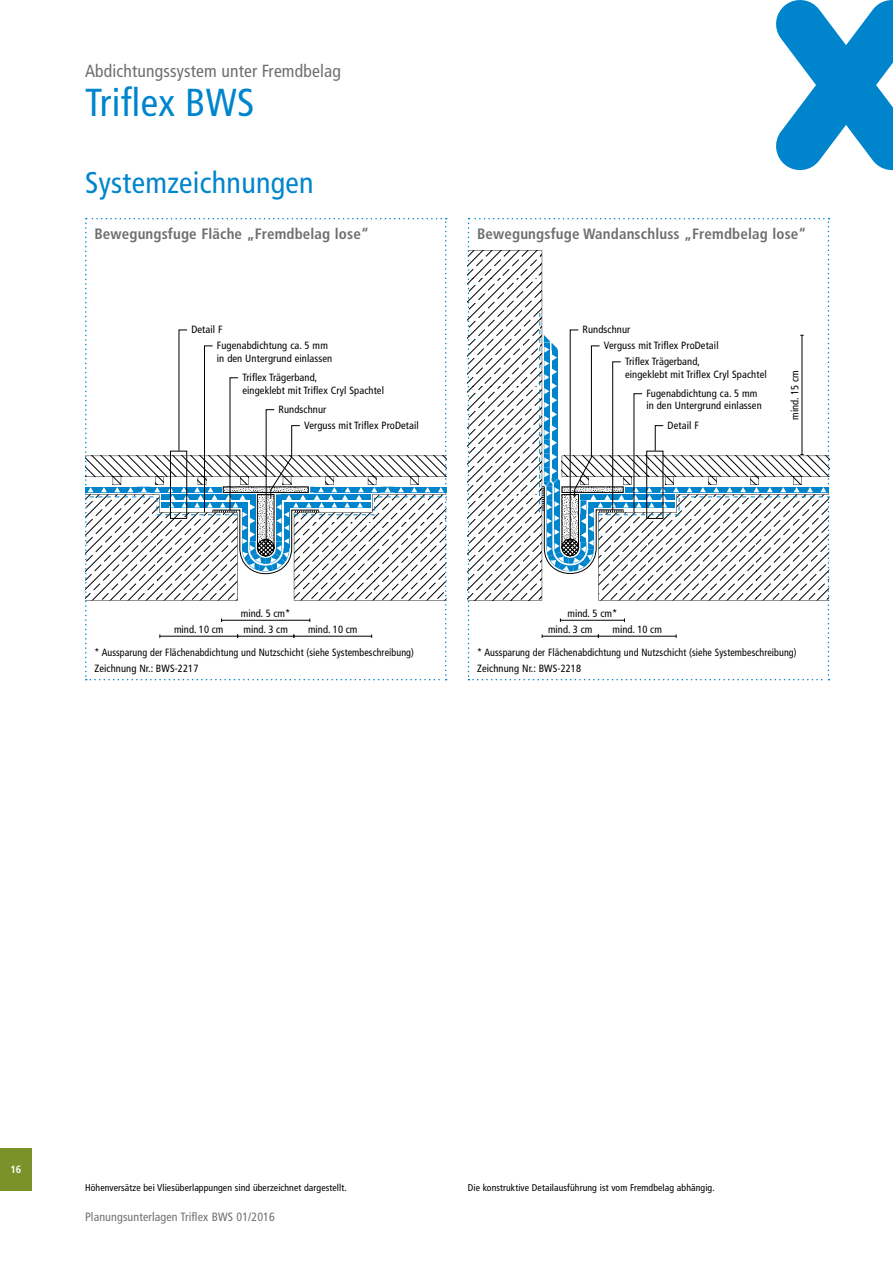
<style>
.page{position:relative;width:893px;height:1263px;background:#fff}
.page>*{position:absolute;margin:0;border:0;box-sizing:border-box;transform-origin:0 0}
.t1{font:condensed 39px "Frutiger LT Pro";letter-spacing:.01em;color:#0085cd}
.t2{font:condensed 30px "Frutiger LT Pro";letter-spacing:.01em;color:#0085cd}
.t3{font:condensed 17.55px "Frutiger LT Pro";letter-spacing:.01em;color:#6f6f6e}
.t4{font:700 condensed 15px "Frutiger LT Pro";letter-spacing:.01em;color:#6f6f6e}
.t5{font:condensed 12px "Frutiger LT Pro";letter-spacing:.01em;color:#6f6f6e}
.t6{font:condensed 10.5px/12.8px "Frutiger LT Pro";letter-spacing:.01em;color:#000}
.t7{font:condensed 10.5px "Frutiger LT Pro";letter-spacing:.01em;color:#000;scale:.95 1}
.t8{font:700 condensed 10.5px "Frutiger LT Pro";color:#fff}
.t9{font:condensed 9.75px "Frutiger LT Pro";letter-spacing:.01em;color:#000}
</style>
<div class="page">
<div style="left:0;top:1148px;width:32px;height:43px;background:#799229"></div>
<svg style="left:776px;top:0;width:117px;height:170px"></svg>
<svg style="left:85px;top:218px;width:362px;height:462px"></svg>
<svg style="left:468px;top:218px;width:361px;height:462px"></svg>
<h3 class="t3" style="left:85px;top:61px;width:257px">Abdichtungssystem unter Fremdbelag</h3>
<h1 class="t1" style="left:85px;top:80px;width:171px">Triflex BWS</h1>
<h2 class="t2" style="left:85px;top:165px;width:230px">Systemzeichnungen</h2>
<h3 class="t4" style="left:94px;top:224px;width:276px">Bewegungsfuge Fläche „Fremdbelag lose“</h3>
<p class="t6" style="left:191px;top:323px;width:33px">Detail F</p>
<p class="t6" style="left:217px;top:339px;width:117px">Fugenabdichtung ca. 5 mm in den Untergrund einlassen</p>
<p class="t6" style="left:242px;top:371px;width:143px">Triflex Trägerband,<br>eingeklebt mit Triflex Cryl Spachtel</p>
<p class="t6" style="left:304px;top:401px;width:116px;line-height:15.9px;text-indent:-26px">Rundschnur<br>Verguss mit Triflex ProDetail</p>
<h3 class="t4" style="left:477px;top:224px;width:331px">Bewegungsfuge Wandanschluss „Fremdbelag lose“</h3>
<p class="t6" style="left:604px;top:321px;width:116px;line-height:15.9px;text-indent:-21px">Rundschnur<br>Verguss mit Triflex ProDetail</p>
<p class="t6" style="left:646px;top:387px;width:117px">Fugenabdichtung ca. 5 mm in den Untergrund einlassen</p>
<p class="t6" style="left:625px;top:355px;width:143px">Triflex Trägerband,<br>eingeklebt mit Triflex Cryl Spachtel</p>
<p class="t6" style="left:668px;top:419px;width:33px">Detail F</p>
<p class="t6" style="left:788px;top:420px;width:51px;rotate:-90deg">mind. 15 cm</p>
<p class="t6" style="left:241px;top:607px;width:51px">mind. 5 cm*</p>
<p class="t6" style="left:174px;top:623px;width:51px">mind. 10 cm</p>
<p class="t6" style="left:244px;top:623px;width:46px">mind. 3 cm</p>
<p class="t6" style="left:308px;top:623px;width:51px">mind. 10 cm</p>
<p class="t6" style="left:548px;top:605px;width:71px;line-height:15.9px;text-indent:20px">mind. 5 cm* mind. 3 cm</p>
<p class="t6" style="left:612px;top:623px;width:51px">mind. 10 cm</p>
<p class="t7" style="left:94px;top:647px;width:338px">* Aussparung der Flächenabdichtung und Nutzschicht (siehe Systembeschreibung)</p>
<p class="t7" style="left:477px;top:647px;width:338px">* Aussparung der Flächenabdichtung und Nutzschicht (siehe Systembeschreibung)</p>
<p class="t6" style="left:94px;top:662px;width:106px">Zeichnung Nr.: BWS-2217</p>
<p class="t6" style="left:477px;top:662px;width:106px">Zeichnung Nr.: BWS-2218</p>
<p class="t8" style="left:10px;top:1163px;width:13px">16</p>
<p class="t9" style="left:85px;top:1181px;width:263px">Höhenversätze bei Vliesüberlappungen sind überzeichnet dargestellt.</p>
<p class="t9" style="left:468px;top:1181px;width:248px">Die konstruktive Detailausführung ist vom Fremdbelag abhängig.</p>
<p class="t5" style="left:85px;top:1210px;width:191px">Planungsunterlagen Triflex BWS 01/2016</p>
</div>
